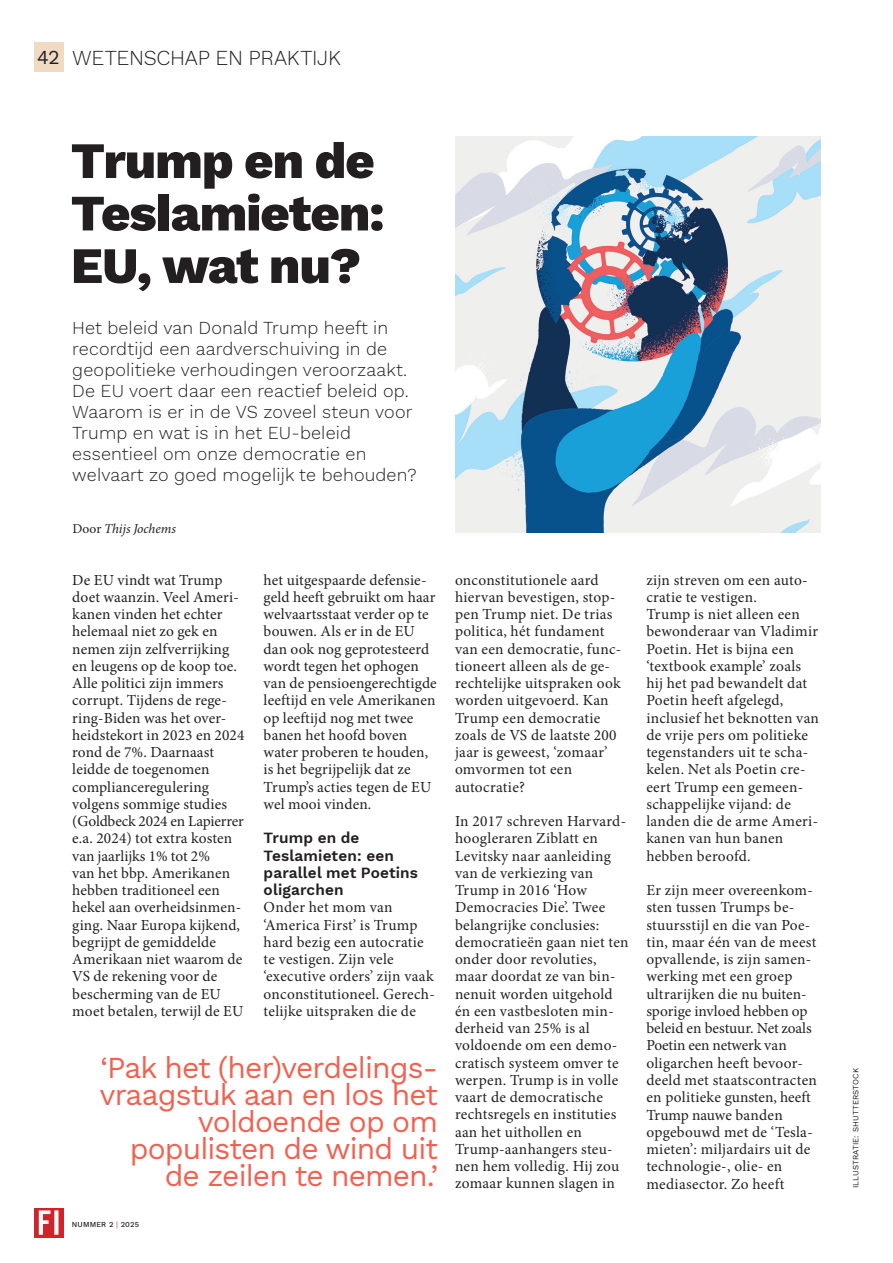
<style>
.page{position:relative;width:893px;height:1263px;background:#fff}
.page>*{position:absolute;margin:0;border:0;box-sizing:border-box;transform-origin:0 0}
.t1{font:800 51px/52.5px "Work Sans";letter-spacing:-.02em;color:#231f20}
.t2{font:30px/27px "Work Sans";letter-spacing:-.03em;color:#f16150;text-align:right}
.t3{font:300 21px "Work Sans";letter-spacing:-.01em;color:#231f20}
.t4{font:300 18px/21px "Work Sans";letter-spacing:.01em;color:#231f20}
.t5{font:15.3px/17.2px "Minion Pro";letter-spacing:.015em;color:#231f20}
.t6{font:600 15.3px/17.2px "Work Sans";letter-spacing:.01em;color:#231f20}
.t7{font:italic 13.5px "Minion Pro";letter-spacing:-.005em;color:#231f20}
.t8{font:7.95px "Work Sans";letter-spacing:.02em;color:#231f20}
.t9{font:500 7.5px "Work Sans";letter-spacing:.02em;color:#231f20}
.s1{font-weight:400;font-size:19.5px}
.s2{font-style:normal}
.s3{font-weight:400;color:#d1232a}
</style>
<div class="page">
<svg style="left:34px;top:1208px;width:30px;height:29px"></svg>
<svg style="left:39px;top:1210px;width:19px;height:25px"></svg>
<div style="left:34px;top:43px;width:30px;height:29px;background:#f0dac4"></div>
<img style="left:455px;top:136px;width:366px;height:397px">
<h3 class="t3" style="left:37px;top:42px;width:305px"><span class="s1">42</span> WETENSCHAP EN PRAKTIJK</h3>
<h1 class="t1" style="left:71px;top:132px;width:315px">Trump en de<br>Teslamieten:<br>EU, wat nu?</h1>
<p class="t4" style="left:72px;top:317px;width:346px">Het beleid van Donald Trump heeft in recordtijd een aardverschuiving in de geopolitieke verhoudingen veroorzaakt.<br>De EU voert daar een reactief beleid op.<br>Waarom is er in de VS zoveel steun voor Trump en wat is in het EU-beleid essentieel om onze democratie en welvaart zo goed mogelijk te behouden?</p>
<p class="t7" style="left:73px;top:519px;width:105px"><span class="s2">Door</span> Thijs Jochems</p>
<p class="t5" style="left:72px;top:571px;width:174px">De EU vindt wat Trump doet waanzin. Veel Ameri&shy;kanen vinden het echter helemaal niet zo gek en nemen zijn zelfverrijking en leugens op de koop toe.<br>Alle politici zijn immers corrupt. Tijdens de rege&shy;ring-Biden was het over&shy;heidstekort in 2023 en 2024 rond de 7%. Daarnaast leidde de toegenomen complianceregulering volgens sommige studies (Goldbeck 2024 en Lapierrer e.a. 2024) tot extra kosten van jaarlijks 1% tot 2%<br>van het bbp. Amerikanen hebben traditioneel een hekel aan overheidsinmen&shy;ging. Naar Europa kijkend, begrijpt de gemiddelde<br>Amerikaan niet waarom de<br>VS de rekening voor de bescherming van de EU moet betalen, terwijl de EU</p>
<p class="t5" style="left:264px;top:571px;width:175px">het uitgespaarde defensie&shy;geld heeft gebruikt om haar welvaartsstaat verder op te bouwen. Als er in de EU dan ook nog geprotesteerd wordt tegen het ophogen van de pensioengerechtigde leeftijd en vele Amerikanen op leeftijd nog met twee banen het hoofd boven water proberen te houden, is het begrijpelijk dat ze<br>Trump’s acties tegen de EU wel mooi vinden.</p>
<p class="t6" style="left:264px;top:829px;width:156px">Trump en de<br>Teslamieten: een parallel met Poetins oligarchen</p>
<p class="t5" style="left:264px;top:899px;width:173px">Onder het mom van ‘America First’ is Trump hard bezig een autocratie te vestigen. Zijn vele ‘executive orders’ zijn vaak onconstitutioneel. Gerech&shy;telijke uitspraken die de</p>
<h2 class="t2" style="left:100px;top:1053px;width:339px">‘Pak het (her)verdelings&shy;vraagstuk aan en los het voldoende op om populisten de wind uit de zeilen te nemen.’</h2>
<p class="t9" style="left:72px;top:1219px;width:69px">NUMMER 2 <span class="s3">|</span> 2025</p>
<p class="t5" style="left:455px;top:571px;width:168px">onconstitutionele aard hiervan bevestigen, stop&shy;pen Trump niet. De trias politica, hét fundament van een democratie, func&shy;tioneert alleen als de ge&shy;rechtelijke uitspraken ook worden uitgevoerd. Kan<br>Trump een democratie zoals de VS de laatste 200 jaar is geweest, ‘zomaar’ omvormen tot een autocratie?</p>
<p class="t5" style="left:455px;top:813px;width:175px">In 2017 schreven Harvard&shy;hoogleraren Ziblatt en<br>Levitsky naar aanleiding van de verkiezing van<br>Trump in 2016 ‘How<br>Democracies Die’. Twee belangrijke conclusies: democratieën gaan niet ten onder door revoluties, maar doordat ze van bin&shy;nenuit worden uitgehold én een vastbesloten min&shy;derheid van 25% is al voldoende om een demo&shy;cratisch systeem omver te werpen. Trump is in volle vaart de democratische rechtsregels en instituties aan het uithollen en<br>Trump-aanhangers steu&shy;nen hem volledig. Hij zou zomaar kunnen slagen in</p>
<p class="t5" style="left:646px;top:571px;width:174px">zijn streven om een auto&shy;cratie te vestigen.<br>Trump is niet alleen een bewonderaar van Vladimir<br>Poetin. Het is bijna een ‘textbook example’ zoals hij het pad bewandelt dat<br>Poetin heeft afgelegd, inclusief het beknotten van de vrije pers om politieke tegenstanders uit te scha&shy;kelen. Net als Poetin cre&shy;ëert Trump een gemeen&shy;schappelijke vijand: de landen die de arme Ameri&shy;kanen van hun banen hebben beroofd.</p>
<p class="t5" style="left:646px;top:882px;width:172px">Er zijn meer overeenkom&shy;sten tussen Trumps be&shy;stuursstijl en die van Poe&shy;tin, maar één van de meest opvallende, is zijn samen&shy;werking met een groep ultrarijken die nu buiten&shy;sporige invloed hebben op beleid en bestuur. Net zoals<br>Poetin een netwerk van oligarchen heeft bevoor&shy;deeld met staatscontracten en politieke gunsten, heeft<br>Trump nauwe banden opgebouwd met de ‘Tesla&shy;mieten’: miljardairs uit de technologie-, olie- en mediasector. Zo heeft</p>
<p class="t8" style="left:850px;top:1188px;width:122px;rotate:-90deg">ILLUSTRATIE: SHUTTERSTOCK</p>
</div>
